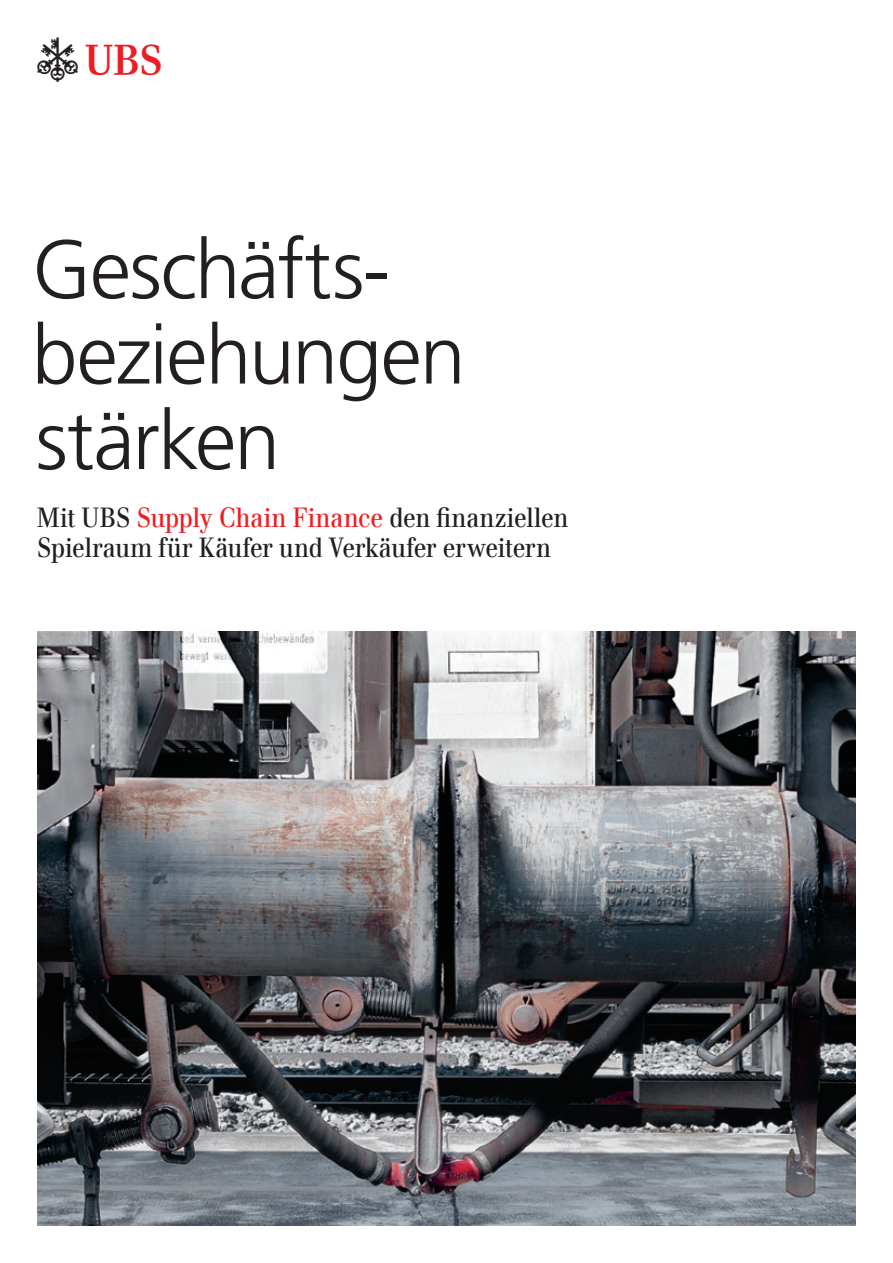
<style>
.page{position:relative;width:893px;height:1263px;background:#fff}
.page>*{position:absolute;margin:0;border:0;box-sizing:border-box;transform-origin:0 0}
.t1{font:300 82.5px/85.5px "Frutiger 45";letter-spacing:-.025em;color:#231f20}
.t2{font:44.55px "UB Ssemiextra";color:#231f20}
.t3{font:27px/30px "UBS Headline";letter-spacing:-.005em;color:#231f20}
.s1{font-size:30.75px;color:#ee1d23}
.s2{color:#ee1d23}
</style>
<div class="page">
<img style="left:37px;top:631px;width:819px;height:595px">
<h2 class="t2" style="left:38px;top:37px;width:125px">a<span class="s1">b</span></h2>
<h1 class="t1" style="left:32px;top:226px;width:435px">Geschäfts&shy;beziehungen stärken</h1>
<p class="t3" style="left:37px;top:502px;width:532px">Mit UBS <span class="s2">Supply Chain Finance</span> den finanziellen<br>Spielraum für Käufer und Verkäufer erweitern</p>
</div>
